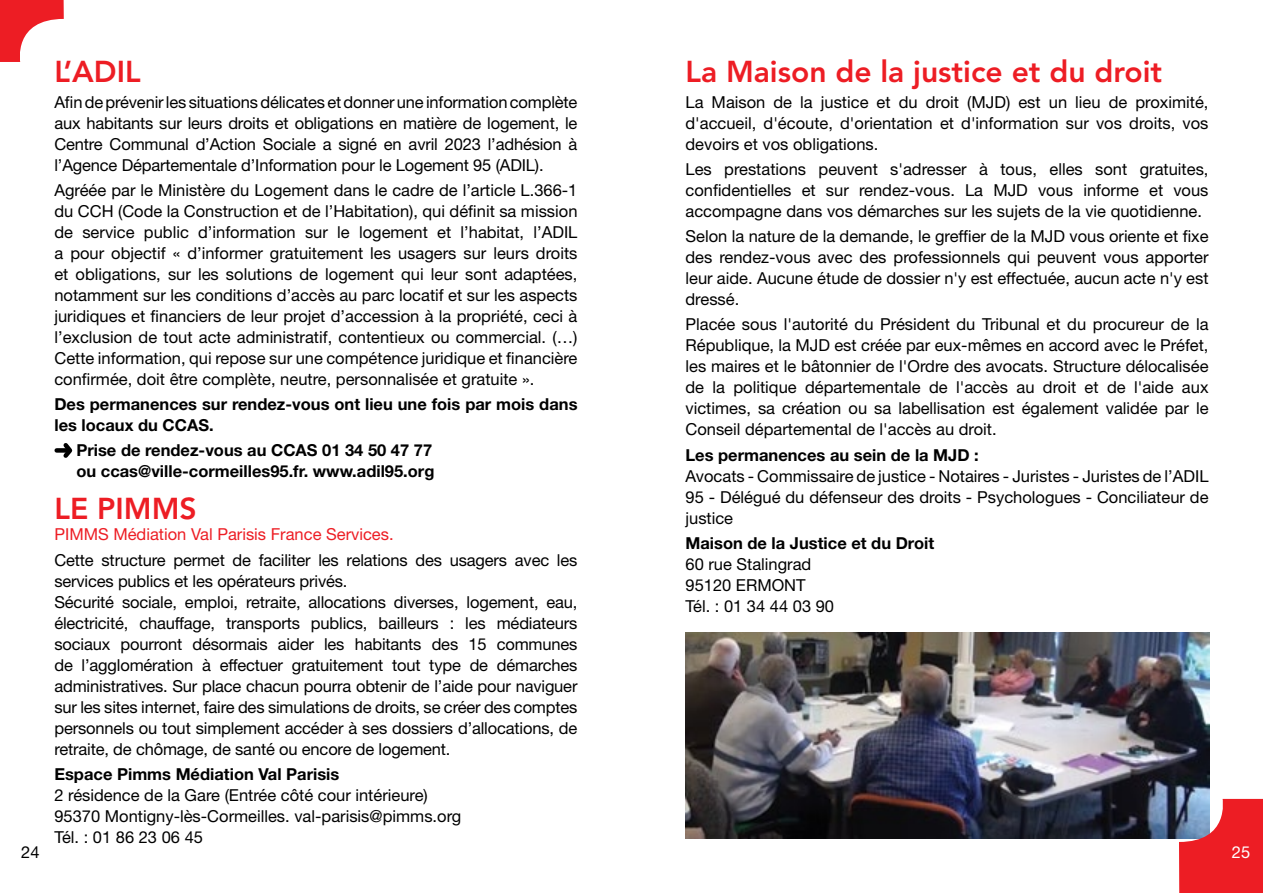
<style>
.page{position:relative;width:1263px;height:893px;background:#fff}
.page>*{position:absolute;margin:0;border:0;box-sizing:border-box;transform-origin:0 0}
.t1{font:800 30px "Avenir LT Std";color:#ed1d24}
.t2{font:16.5px/21px "Helvetica Neue LT Std";letter-spacing:-.01em;color:#000;text-align:justify}
.t3{font:700 16.5px/21px "Helvetica Neue LT Std";color:#000}
.t4{font:16.5px "Helvetica Neue LT Std";color:#ed1d24}
.s1{color:#fff}
</style>
<div class="page">
<img style="left:685px;top:633px;width:525px;height:206px">
<div style="left:57px;top:448px;width:12px;height:5px;background:#000"></div>
<svg style="left:59px;top:443px;width:14px;height:15px"></svg>
<svg style="left:1179px;top:799px;width:84px;height:94px;background:#db3a45"></svg>
<svg style="left:0;top:0;width:64px;height:62px"></svg>
<h1 class="t1" style="left:54px;top:54px;width:88px">L’ADIL</h1>
<p class="t2" style="left:54px;top:91px;width:525px">Afin de prévenir les situations délicates et donner une information complète aux habitants sur leurs droits et obligations en matière de logement, le Centre Communal d’Action Sociale a signé en avril 2023 l’adhésion à l’Agence Départementale d’Information pour le Logement 95 (ADIL).</p>
<p class="t2" style="left:54px;top:179px;width:525px">Agréée par le Ministère du Logement dans le cadre de l’article L.366-1 du CCH (Code la Construction et de l’Habitation), qui définit sa mission de service public d’information sur le logement et l’habitat, l’ADIL a pour objectif « d’informer gratuitement les usagers sur leurs droits et obligations, sur les solutions de logement qui leur sont adaptées, notamment sur les conditions d’accès au parc locatif et sur les aspects juridiques et financiers de leur projet d’accession à la propriété, ceci à l’exclusion de tout acte administratif, contentieux ou commercial. (…)<br>Cette information, qui repose sur une compétence juridique et financière confirmée, doit être complète, neutre, personnalisée et gratuite ».</p>
<p class="t3" style="left:54px;top:393px;width:525px">Des permanences sur rendez-vous ont lieu une fois par mois dans les locaux du CCAS.</p>
<p class="t3" style="left:76px;top:440px;width:360px">Prise de rendez-vous au CCAS 01 34 50 47 77 ou ccas@ville-cormeilles95.fr. www.adil95.org</p>
<h1 class="t1" style="left:54px;top:491px;width:144px">LE PIMMS</h1>
<p class="t4" style="left:54px;top:525px;width:341px">PIMMS Médiation Val Parisis France Services.</p>
<p class="t2" style="left:54px;top:549px;width:525px;text-align:left">Cette structure permet de faciliter les relations des usagers avec les services publics et les opérateurs privés.<br>Sécurité sociale, emploi, retraite, allocations diverses, logement, eau, électricité, chauffage, transports publics, bailleurs : les médiateurs sociaux pourront désormais aider les habitants des 15 communes de l’agglomération à effectuer gratuitement tout type de démarches administratives. Sur place chacun pourra obtenir de l’aide pour naviguer sur les sites internet, faire des simulations de droits, se créer des comptes personnels ou tout simplement accéder à ses dossiers d’allocations, de retraite, de chômage, de santé ou encore de logement.</p>
<p class="t3" style="left:54px;top:763px;width:286px">Espace Pimms Médiation Val Parisis</p>
<p class="t2" style="left:54px;top:784px;width:408px;text-align:left">2 résidence de la Gare (Entrée côté cour intérieure)<br>95370 Montigny-lès-Cormeilles. val-parisis@pimms.org<br>Tél. : 01 86 23 06 45</p>
<h1 class="t1" style="left:685px;top:54px;width:478px">La Maison de la justice et du droit</h1>
<p class="t2" style="left:685px;top:91px;width:525px">La Maison de la justice et du droit (MJD) est un lieu de proximité, d'accueil, d'écoute, d'orientation et d'information sur vos droits, vos devoirs et vos obligations.</p>
<p class="t2" style="left:685px;top:158px;width:524px">Les prestations peuvent s'adresser à tous, elles sont gratuites, confidentielles et sur rendez-vous. La MJD vous informe et vous accompagne dans vos démarches sur les sujets de la vie quotidienne.</p>
<p class="t2" style="left:685px;top:226px;width:525px">Selon la nature de la demande, le greffier de la MJD vous oriente et fixe des rendez-vous avec des professionnels qui peuvent vous apporter leur aide. Aucune étude de dossier n'y est effectuée, aucun acte n'y est dressé.</p>
<p class="t2" style="left:685px;top:314px;width:525px">Placée sous l'autorité du Président du Tribunal et du procureur de la République, la MJD est créée par eux-mêmes en accord avec le Préfet, les maires et le bâtonnier de l'Ordre des avocats. Structure délocalisée de la politique départementale de l'accès au droit et de l'aide aux victimes, sa création ou sa labellisation est également validée par le Conseil départemental de l'accès au droit.</p>
<p class="t3" style="left:685px;top:444px;width:295px">Les permanences au sein de la MJD :</p>
<p class="t2" style="left:685px;top:465px;width:525px">Avocats - Commissaire de justice - Notaires - Juristes - Juristes de l’ADIL 95 - Délégué du défenseur des droits - Psychologues - Conciliateur de justice</p>
<p class="t3" style="left:685px;top:532px;width:250px">Maison de la Justice et du Droit</p>
<p class="t2" style="left:685px;top:553px;width:150px;text-align:left">60 rue Stalingrad<br>95120 ERMONT<br>Tél. : 01 34 44 03 90</p>
<p class="t2" style="left:21px;top:841px;width:20px">24</p>
<p class="t2" style="left:1213px;top:841px;width:39px">25<span class="s1">25</span></p>
</div>
